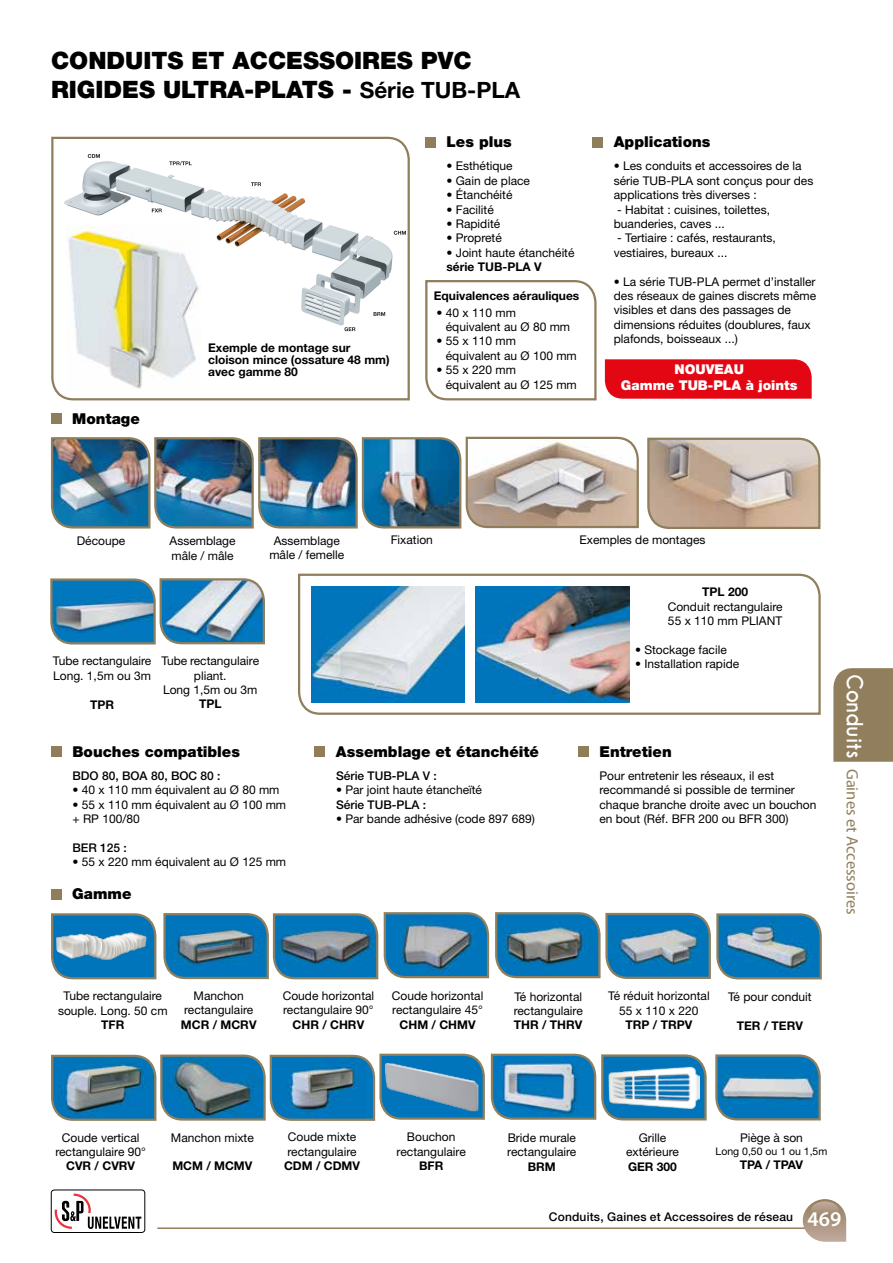
<style>
.page{position:relative;width:893px;height:1263px;background:#fff}
.page>*{position:absolute;margin:0;border:0;box-sizing:border-box;transform-origin:0 0}
.t1{font:900 24px/28.8px "Helvetica Neue LT Std";color:#000}
.t2{font:16.5px "Myriad Pro";color:#907e5c}
.t3{font:900 15px "Helvetica Neue LT Std";color:#000}
.t4{font:900 13.5px/16.2px "Helvetica Neue LT Std";color:#fff;text-align:center}
.t5{font:12px/14.4px "Helvetica Neue LT Std";color:#000}
.t6{font:700 12px/12px "Helvetica Neue LT Std";color:#000}
.t7{font:500 12px "Helvetica Neue LT Std";letter-spacing:.005em;color:#000}
.t8{font:10.5px "Helvetica Neue LT Std";color:#000}
.s1{font-weight:700;font-size:22.5px}
.s2{font-family:"Caviar Dreams";font-weight:700;font-size:21px;color:#fff}
.s3{font-family:"Myriad Pro";font-weight:600;font-size:21px;color:#fff}
</style>
<div class="page">
<div style="left:833px;top:668px;width:60px;height:94px;background:#907e5c"></div>
<hr style="left:157px;top:1227px;width:655px;height:2px;background:#907e5c">
<svg style="left:803px;top:1199px;width:43px;height:43px"></svg>
<svg style="left:811px;top:1201px;width:28px;height:19px"></svg>
<svg style="left:55px;top:1193px;width:86px;height:36px"></svg>
<div style="left:51px;top:1190px;width:94px;height:43px;border:1px solid #000;border-radius:3px"></div>
<img style="left:50px;top:436px;width:589px;height:93px">
<svg style="left:647px;top:437px;width:174px;height:92px;background:#c3b09f"></svg>
<svg style="left:51px;top:136px;width:359px;height:265px"></svg>
<img style="left:66px;top:225px;width:135px;height:166px">
<div style="left:425px;top:137px;width:10px;height:10px;background:#8f7e5c"></div>
<div style="left:592px;top:137px;width:11px;height:10px;background:#8f7e5c"></div>
<div style="left:51px;top:414px;width:10px;height:10px;background:#8f7e5c"></div>
<div style="left:51px;top:889px;width:10px;height:10px;background:#8f7e5c"></div>
<img style="left:50px;top:578px;width:215px;height:67px">
<svg style="left:298px;top:573px;width:523px;height:142px"></svg>
<img style="left:476px;top:586px;width:153px;height:116px">
<img style="left:311px;top:586px;width:153px;height:116px">
<div style="left:51px;top:747px;width:10px;height:10px;background:#8f7e5c"></div>
<div style="left:315px;top:747px;width:10px;height:10px;background:#8f7e5c"></div>
<div style="left:578px;top:747px;width:10px;height:10px;background:#8f7e5c"></div>
<img style="left:51px;top:1053px;width:656px;height:68px">
<svg style="left:715px;top:1054px;width:106px;height:67px;background:#488fb7"></svg>
<img style="left:51px;top:912px;width:771px;height:68px">
<svg style="left:425px;top:280px;width:172px;height:121px"></svg>
<div style="left:605px;top:359px;width:207px;height:40px;background:#e30613"></div>
<h1 class="t1" style="left:51px;top:46px;width:471px">CONDUITS ET ACCESSOIRES PVC<br>RIGIDES ULTRA-PLATS - <span class="s1">Série TUB-PLA</span></h1>
<p class="t3" style="left:446px;top:133px;width:67px">Les plus</p>
<p class="t5" style="left:446px;top:159px;width:68px">• Esthétique</p>
<p class="t5" style="left:446px;top:173px;width:85px">• Gain de place</p>
<p class="t5" style="left:446px;top:188px;width:68px">• Étanchéité</p>
<p class="t5" style="left:446px;top:202px;width:49px">• Facilité</p>
<p class="t5" style="left:446px;top:216px;width:55px">• Rapidité</p>
<p class="t5" style="left:446px;top:231px;width:57px">• Propreté</p>
<p class="t5" style="left:446px;top:245px;width:130px">• Joint haute étanchéité</p>
<p class="t6" style="left:446px;top:261px;width:97px">série TUB-PLA V</p>
<p class="t3" style="left:72px;top:410px;width:69px">Montage</p>
<p class="t6" style="left:208px;top:341px;width:183px">Exemple de montage sur cloison mince (ossature 48 mm) avec gamme 80</p>
<p class="t6" style="left:434px;top:289px;width:147px">Equivalences aérauliques</p>
<p class="t5" style="left:446px;top:305px;width:126px;text-indent:-9px">• 40 x 110 mm équivalent au Ø 80 mm</p>
<p class="t5" style="left:446px;top:334px;width:132px;text-indent:-9px">• 55 x 110 mm<br>équivalent au Ø 100 mm</p>
<p class="t5" style="left:446px;top:363px;width:132px;text-indent:-9px">• 55 x 220 mm<br>équivalent au Ø 125 mm</p>
<p class="t3" style="left:614px;top:133px;width:98px">Applications</p>
<p class="t5" style="left:614px;top:159px;width:201px">• Les conduits et accessoires de la série TUB-PLA sont conçus pour des applications très diverses :</p>
<p class="t5" style="left:614px;top:202px;width:158px">- Habitat : cuisines, toilettes, buanderies, caves ...</p>
<p class="t5" style="left:614px;top:231px;width:164px">- Tertiaire : cafés, restaurants, vestiaires, bureaux ...</p>
<p class="t5" style="left:614px;top:274px;width:204px">• La série TUB-PLA permet d’installer des réseaux de gaines discrets même visibles et dans des passages de dimensions réduites (doublures, faux plafonds, boisseaux ...)</p>
<p class="t4" style="left:621px;top:361px;width:178px">NOUVEAU<br>Gamme TUB-PLA à joints</p>
<p class="t5" style="left:77px;top:533px;width:50px">Découpe</p>
<p class="t5" style="left:170px;top:533px;width:68px">Assemblage mâle / mâle</p>
<p class="t5" style="left:269px;top:533px;width:76px;text-align:center">Assemblage mâle / femelle</p>
<p class="t5" style="left:391px;top:533px;width:44px">Fixation</p>
<p class="t5" style="left:579px;top:533px;width:128px">Exemples de montages</p>
<p class="t5" style="left:53px;top:654px;width:100px">Tube rectangulaire<br>Long. 1,5m ou 3m</p>
<p class="t6" style="left:90px;top:698px;width:25px">TPR</p>
<p class="t5" style="left:161px;top:654px;width:99px;text-align:center">Tube rectangulaire pliant.<br>Long 1,5m ou 3m</p>
<p class="t6" style="left:199px;top:698px;width:24px">TPL</p>
<p class="t3" style="left:72px;top:743px;width:169px">Bouches compatibles</p>
<p class="t7" style="left:72px;top:768px;width:150px">BDO 80, BOA 80, BOC 80 :</p>
<p class="t5" style="left:72px;top:782px;width:209px">• 40 x 110 mm équivalent au Ø 80 mm</p>
<p class="t5" style="left:72px;top:797px;width:215px">• 55 x 110 mm équivalent au Ø 100 mm + RP 100/80</p>
<p class="t7" style="left:72px;top:840px;width:56px">BER 125 :</p>
<p class="t5" style="left:72px;top:854px;width:215px">• 55 x 220 mm équivalent au Ø 125 mm</p>
<p class="t3" style="left:72px;top:885px;width:61px">Gamme</p>
<p class="t3" style="left:336px;top:743px;width:205px">Assemblage et étanchéité</p>
<p class="t7" style="left:336px;top:768px;width:102px">Série TUB-PLA V :</p>
<p class="t5" style="left:336px;top:782px;width:148px">• Par joint haute étancheïté</p>
<p class="t7" style="left:336px;top:797px;width:92px">Série TUB-PLA :</p>
<p class="t5" style="left:336px;top:811px;width:200px">• Par bande adhésive (code 897 689)</p>
<p class="t6" style="left:702px;top:586px;width:47px">TPL 200</p>
<p class="t5" style="left:668px;top:599px;width:116px">Conduit rectangulaire<br>55 x 110 mm PLIANT</p>
<p class="t5" style="left:635px;top:642px;width:93px">• Stockage facile</p>
<p class="t5" style="left:635px;top:657px;width:106px">• Installation rapide</p>
<p class="t3" style="left:599px;top:743px;width:74px">Entretien</p>
<p class="t5" style="left:599px;top:768px;width:218px">Pour entretenir les réseaux, il est recommandé si possible de terminer chaque branche droite avec un bouchon en bout (Réf. BFR 200 ou BFR 300)</p>
<p class="t5" style="left:58px;top:988px;width:111px;text-align:center">Tube rectangulaire souple. Long. 50 cm</p>
<p class="t6" style="left:101px;top:1018px;width:25px">TFR</p>
<p class="t5" style="left:184px;top:988px;width:71px;text-align:center">Manchon rectangulaire</p>
<p class="t6" style="left:181px;top:1018px;width:77px">MCR / MCRV</p>
<p class="t5" style="left:283px;top:988px;width:93px">Coude horizontal rectangulaire 90°</p>
<p class="t6" style="left:293px;top:1018px;width:73px">CHR / CHRV</p>
<p class="t5" style="left:392px;top:988px;width:93px">Coude horizontal rectangulaire 45°</p>
<p class="t6" style="left:400px;top:1018px;width:78px">CHM / CHMV</p>
<p class="t5" style="left:514px;top:989px;width:71px">Té horizontal rectangulaire</p>
<p class="t6" style="left:514px;top:1019px;width:70px">THR / THRV</p>
<p class="t5" style="left:608px;top:989px;width:103px;text-align:center">Té réduit horizontal<br>55 x 110 x 220</p>
<p class="t6" style="left:625px;top:1019px;width:68px">TRP / TRPV</p>
<p class="t5" style="left:728px;top:989px;width:85px">Té pour conduit</p>
<p class="t6" style="left:737px;top:1019px;width:68px">TER / TERV</p>
<h2 class="t2" style="left:862px;top:674px;width:243px;rotate:90deg"><span class="s2">Conduits</span> Gaines et Accessoires</h2>
<p class="t5" style="left:55px;top:1130px;width:92px;text-align:center">Coude vertical rectangulaire 90°</p>
<p class="t6" style="left:66px;top:1160px;width:70px">CVR / CVRV</p>
<p class="t5" style="left:171px;top:1130px;width:84px">Manchon mixte</p>
<p class="t6" style="left:172px;top:1160px;width:82px">MCM / MCMV</p>
<p class="t5" style="left:287px;top:1130px;width:71px">Coude mixte rectangulaire</p>
<p class="t6" style="left:284px;top:1160px;width:78px">CDM / CDMV</p>
<p class="t5" style="left:397px;top:1129px;width:71px;text-align:center">Bouchon rectangulaire</p>
<p class="t6" style="left:419px;top:1159px;width:26px">BFR</p>
<p class="t5" style="left:507px;top:1130px;width:71px">Bride murale rectangulaire</p>
<p class="t6" style="left:528px;top:1160px;width:29px">BRM</p>
<p class="t5" style="left:626px;top:1130px;width:54px;text-align:center">Grille extérieure</p>
<p class="t6" style="left:628px;top:1160px;width:50px">GER 300</p>
<p class="t5" style="left:740px;top:1130px;width:64px">Piège à son</p>
<p class="t8" style="left:715px;top:1144px;width:113px">Long 0,50 ou 1 ou 1,5m</p>
<p class="t6" style="left:740px;top:1158px;width:65px">TPA / TPAV</p>
<p class="t7" style="left:549px;top:1209px;width:294px">Conduits, Gaines et Accessoires de réseau <span class="s3">469</span></p>
</div>
